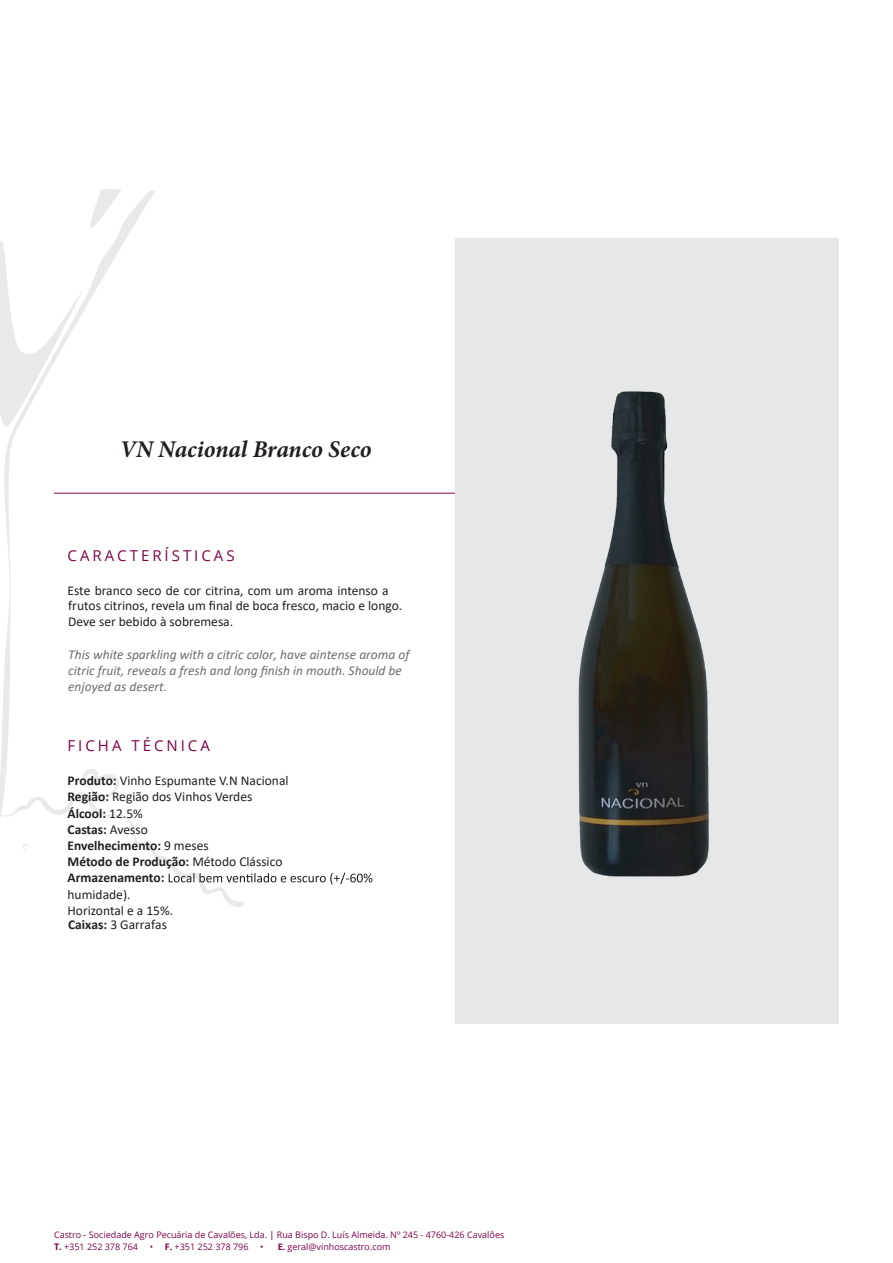
<style>
.page{position:relative;width:893px;height:1263px;background:#fff}
.page>*{position:absolute;margin:0;border:0;box-sizing:border-box;transform-origin:0 0}
.t1{font:italic 700 24px "Minion Pro";letter-spacing:-.005em;color:#231f20}
.t2{font:15px "Open Sans";letter-spacing:.2em;color:#7d0449}
.t3{font:13.5px/16.2px "Calibri";color:#231f20}
.t4{font:italic 13.5px/16.2px "Calibri";color:#6c6d70}
.t5{font:9px/12px "Open Sans";color:#7d0449}
.s1{font-weight:700}
.s2{font-weight:600}
</style>
<div class="page">
<svg style="left:4px;top:190px;width:152px;height:438px"></svg>
<svg style="left:0;top:189px;width:122px;height:245px"></svg>
<svg style="left:0;top:628px;width:244px;height:279px"></svg>
<svg style="left:81px;top:768px;width:38px;height:31px"></svg>
<svg style="left:23px;top:844px;width:7px;height:8px"></svg>
<svg style="left:169px;top:873px;width:203px;height:11px"></svg>
<hr style="left:54px;top:493px;width:401px;height:1px;background:#7d0449">
<div style="left:455px;top:239px;width:384px;height:785px;background:#e6e7e9"></div>
<img style="left:578px;top:391px;width:131px;height:486px">
<h1 class="t1" style="left:120px;top:433px;width:253px">VN Nacional Branco Seco</h1>
<p class="t2" style="left:68px;top:545px;width:169px">CARACTERÍSTICAS</p>
<p class="t3" style="left:68px;top:584px;width:323px">Este branco seco de cor citrina, com um aroma intenso a</p>
<p class="t3" style="left:68px;top:599px;width:336px">frutos citrinos, revela um final de boca fresco, macio e longo.<br>Deve ser bebido à sobremesa.</p>
<p class="t4" style="left:68px;top:647px;width:343px">This white sparkling with a citric color, have aintense aroma of citric fruit, reveals a fresh and long finish in mouth. Should be enjoyed as desert.</p>
<p class="t2" style="left:68px;top:735px;width:144px">FICHA TÉCNICA</p>
<p class="t3" style="left:68px;top:774px;width:222px"><span class="s1">Produto:</span> Vinho Espumante V.N Nacional<br><span class="s1">Região:</span> Região dos Vinhos Verdes<br><span class="s1">Álcool:</span> 12.5%<br><span class="s1">Castas:</span> Avesso<br><span class="s1">Envelhecimento:</span> 9 meses<br><span class="s1">Método de Produção:</span> Método Clássico<br><span class="s1">Armazenamento:</span></p>
<p class="t3" style="left:68px;top:887px;width:107px">humidade).<br>Horizontal e a 15%.</p>
<p class="t3" style="left:68px;top:917px;width:100px"><span class="s1">Caixas:</span> 3 Garrafas</p>
<p class="t5" style="left:54px;top:1228px;width:452px">Castro - Sociedade Agro Pecuária de Cavalões, Lda. <span class="s2">|</span> Rua Bispo D. Luís Almeida. Nº 245 - 4760-426 Cavalões<br><span class="s1">T.</span> +351 252 378 764</p>
<p class="t5" style="left:150px;top:1240px;width:100px">• <span class="s1">F.</span> +351 252 378 796</p>
<p class="t5" style="left:260px;top:1240px;width:132px">• <span class="s1">E.</span> geral@vinhoscastro.com</p>
</div>
